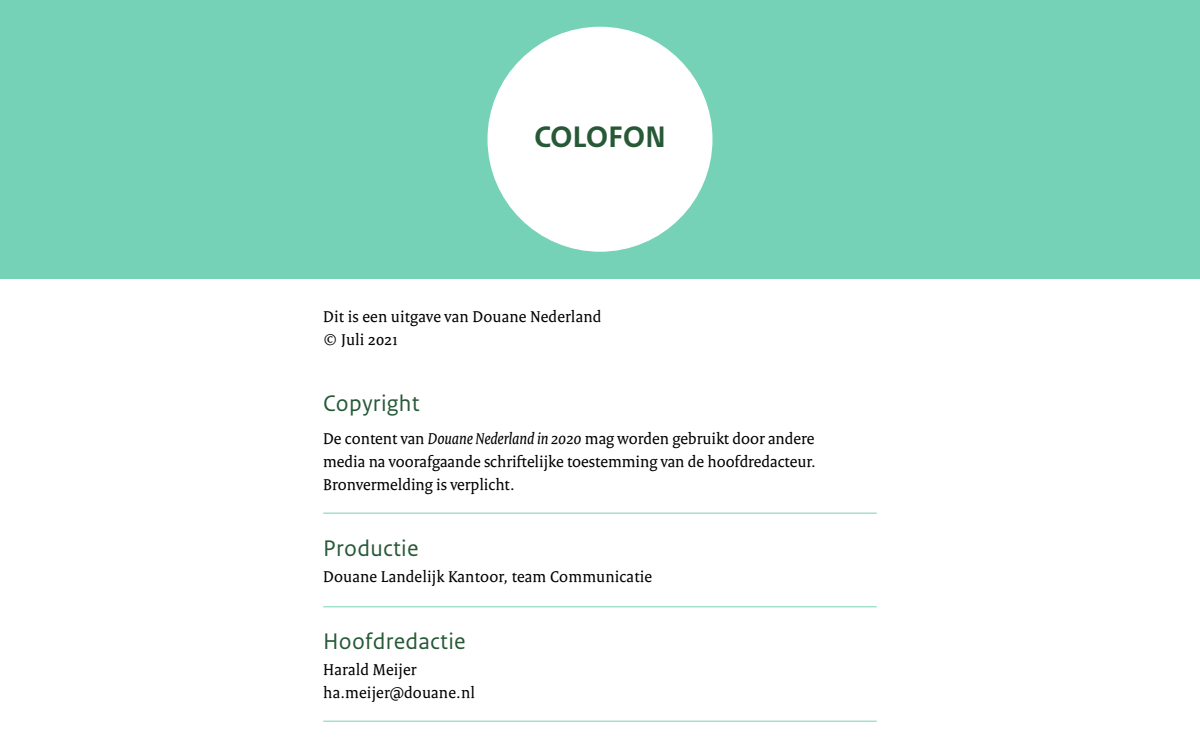
<style>
.page{position:relative;width:1200px;height:750px;background:#fff}
.page>*{position:absolute;margin:0;border:0;box-sizing:border-box;transform-origin:0 0}
.H1_Hoofdstuk_TOC{font:700 31.25px "Rijksoverheid Sans Text";letter-spacing:-.015em;color:#275937}
.H3_maar_H2_in_code{font:23.75px "Rijksoverheid Sans Text";letter-spacing:.01em;color:#275937}
.P_Body_met_wit_voor{font:23.75px "Rijksoverheid Sans Text";letter-spacing:.01em;color:#275937}
.P_Body_met_wit_voor-2{font:16.88px/22.9px "Rijksoverheid Serif";letter-spacing:.01em;color:#000}
.s1{font-style:italic}
</style>
<div class="page">
<div style="left:0;top:0;width:1200px;height:278px;background:#76d2b6"></div>
<hr style="left:323px;top:513px;width:554px;height:1px;background:#76d2b6">
<hr style="left:323px;top:606px;width:554px;height:1px;background:#76d2b6">
<hr style="left:323px;top:721px;width:554px;height:1px;background:#76d2b6">
<div style="left:488px;top:27px;width:224px;height:225px;background:#fff;border-radius:50%"></div>
<h1 class="H1_Hoofdstuk_TOC" style="left:534px;top:119px;width:133px">COLOFON</h1>
<p class="P_Body_met_wit_voor-2" style="left:323px;top:305px;width:280px">Dit is een uitgave van Douane Nederland © Juli 2021</p>
<p class="P_Body_met_wit_voor" style="left:323px;top:389px;width:98px">Copyright</p>
<p class="P_Body_met_wit_voor-2" style="left:323px;top:427px;width:494px;text-align:justify">De content van <span class="s1">Douane Nederland in 2020</span> mag worden gebruikt door andere media na voorafgaande schriftelijke toestemming van de hoofdredacteur.<br>Bronvermelding is verplicht.</p>
<h2 class="H3_maar_H2_in_code" style="left:323px;top:535px;width:97px">Productie</h2>
<p class="P_Body_met_wit_voor-2" style="left:323px;top:565px;width:330px">Douane Landelijk Kantoor, team Communicatie</p>
<h2 class="H3_maar_H2_in_code" style="left:323px;top:627px;width:144px">Hoofdredactie</h2>
<p class="P_Body_met_wit_voor-2" style="left:323px;top:658px;width:153px">Harald Meijer ha.meijer@douane.nl</p>
</div>
